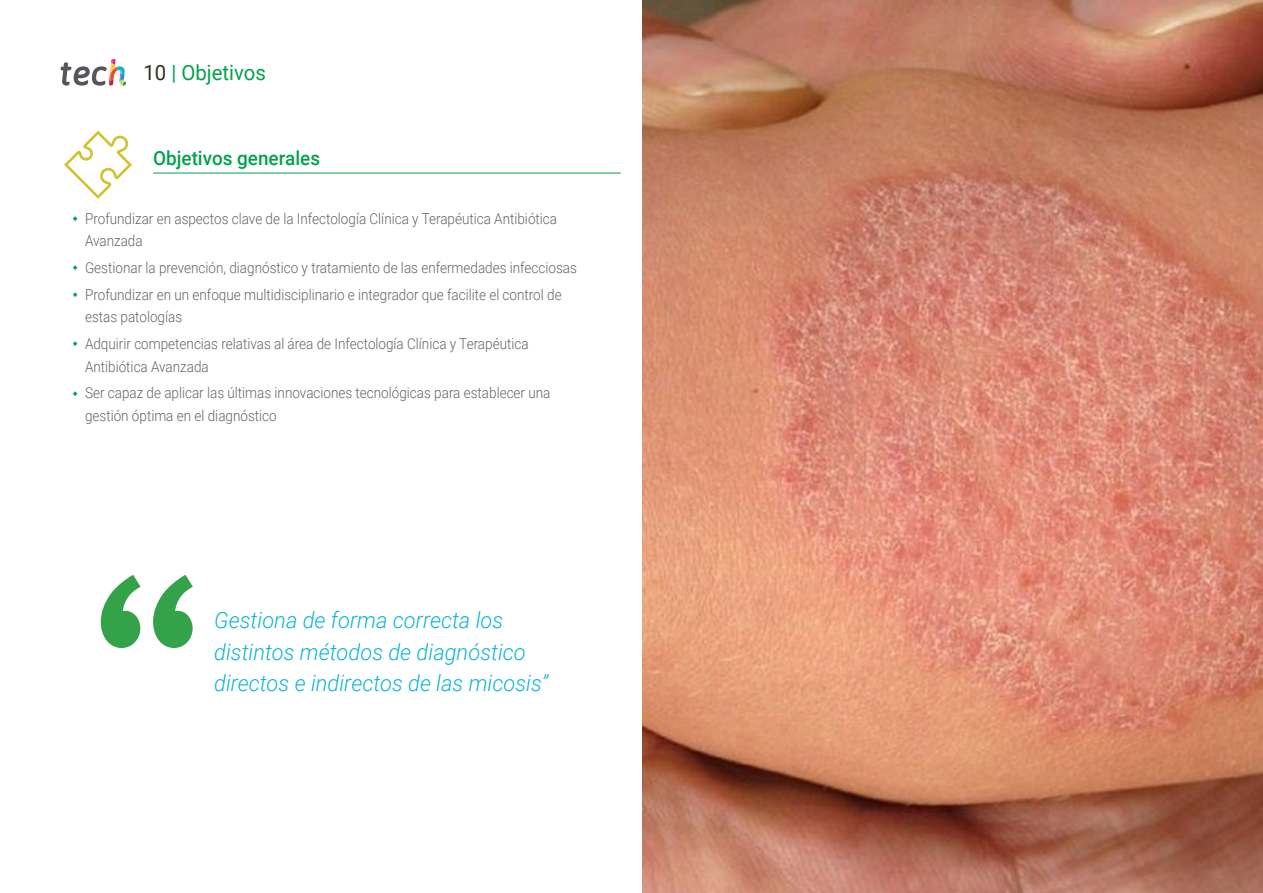
<style>
.page{position:relative;width:1263px;height:893px;background:#fff}
.page>*{position:absolute;margin:0;border:0;box-sizing:border-box;transform-origin:0 0}
.t1{font:italic 300 22.5px/31.5px "Roboto";color:#0fb6cf}
.t2{font:21px "Roboto";color:#04a14d}
.t3{font:500 19.5px "Roboto";color:#04a14d}
.t4{font:300 15px/26.7px "Roboto";color:#61646a;scale:.9 1}
.s1{color:#312e20}
</style>
<div class="page">
<hr style="left:153px;top:173px;width:468px;height:1px;background:#04a14d">
<svg style="left:64px;top:131px;width:68px;height:68px"></svg>
<img style="left:642px;top:0;width:621px;height:893px">
<svg style="left:101px;top:575px;width:92px;height:73px"></svg>
<svg style="left:61px;top:59px;width:65px;height:27px"></svg>
<h2 class="t2" style="left:144px;top:57px;width:124px"><span class="s1">10</span> | Objetivos</h2>
<h3 class="t3" style="left:153px;top:144px;width:169px">Objetivos generales</h3>
<p class="t4" style="left:85px;top:207px;width:526px;line-height:22.5px">Profundizar en aspectos clave de la Infectología Clínica y Terapéutica Antibiótica<br>Avanzada</p>
<p class="t4" style="left:85px;top:254px;width:548px">Gestionar la prevención, diagnóstico y tratamiento de las enfermedades infecciosas<br>Profundizar en un enfoque multidisciplinario e integrador que facilite el control de</p>
<p class="t4" style="left:85px;top:303px;width:494px">estas patologías<br>Adquirir competencias relativas al área de Infectología Clínica y Terapéutica</p>
<p class="t4" style="left:85px;top:352px;width:519px">Antibiótica Avanzada<br>Ser capaz de aplicar las últimas innovaciones tecnológicas para establecer una</p>
<p class="t4" style="left:85px;top:401px;width:214px">gestión óptima en el diagnóstico</p>
<h1 class="t1" style="left:214px;top:604px;width:336px">Gestiona de forma correcta los distintos métodos de diagnóstico directos e indirectos de las micosis”</h1>
</div>
